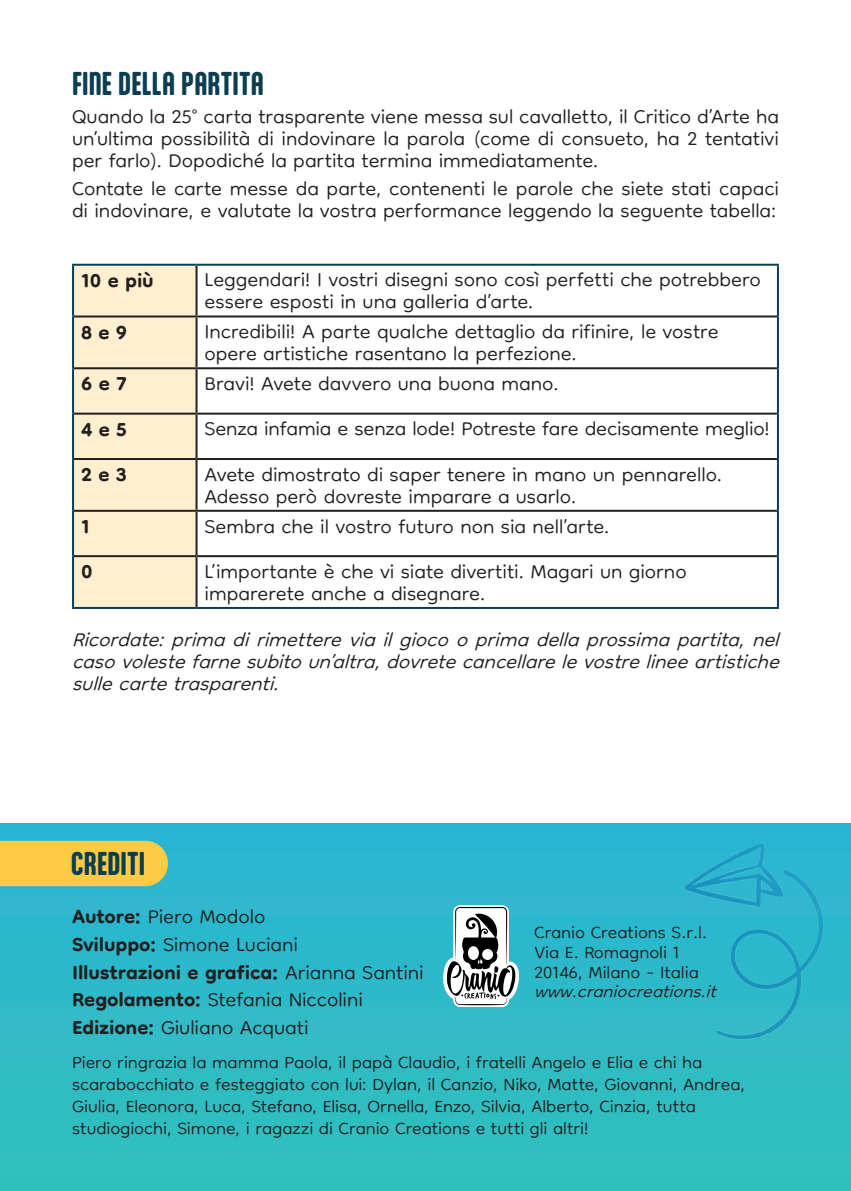
<style>
.page{position:relative;width:851px;height:1191px;background:#fff}
.page>*{position:absolute;margin:0;border:0;box-sizing:border-box;transform-origin:0 0}
.t1{font:300 32px/27.6px "Dongle";color:#231f20}
.t2{font:italic 300 32px "Dongle";color:#231f20}
.t3{font:700 32px "Dongle";color:#231f20}
.t4{font:300 28px/22px "Dongle";color:#231f20}
.t5{font:700 28px "Aptly";letter-spacing:.005em;color:#0b3e51}
.s1{font-weight:700}
.s2{font-style:italic}
</style>
<div class="page">
<div style="left:0;top:823px;width:850px;height:368px;background:#30bbc5"></div>
<img style="left:583px;top:823px;width:267px;height:217px">
<div style="left:0;top:840px;width:168px;height:46px;background:#fecb45"></div>
<div style="left:74px;top:266px;width:121px;height:341px;background:#feefce"></div>
<hr style="left:195px;top:266px;width:2px;height:49px;background:#231f20">
<hr style="left:74px;top:315px;width:122px;height:2px;background:#231f20">
<hr style="left:196px;top:315px;width:580px;height:2px;background:#231f20">
<hr style="left:195px;top:317px;width:2px;height:50px;background:#231f20">
<hr style="left:74px;top:367px;width:122px;height:2px;background:#231f20">
<hr style="left:196px;top:367px;width:580px;height:2px;background:#231f20">
<hr style="left:195px;top:369px;width:2px;height:43px;background:#231f20">
<hr style="left:74px;top:412px;width:122px;height:2px;background:#231f20">
<hr style="left:196px;top:412px;width:580px;height:2px;background:#231f20">
<hr style="left:195px;top:414px;width:2px;height:44px;background:#231f20">
<hr style="left:74px;top:458px;width:122px;height:2px;background:#231f20">
<hr style="left:196px;top:458px;width:580px;height:2px;background:#231f20">
<hr style="left:195px;top:460px;width:2px;height:50px;background:#231f20">
<hr style="left:74px;top:510px;width:122px;height:2px;background:#231f20">
<hr style="left:196px;top:510px;width:580px;height:2px;background:#231f20">
<hr style="left:195px;top:512px;width:2px;height:43px;background:#231f20">
<hr style="left:74px;top:555px;width:122px;height:2px;background:#231f20">
<hr style="left:196px;top:555px;width:580px;height:2px;background:#231f20">
<hr style="left:195px;top:557px;width:2px;height:50px;background:#231f20">
<hr style="left:72px;top:264px;width:124px;height:2px;background:#0b3e51">
<hr style="left:72px;top:266px;width:2px;height:50px;background:#0b3e51">
<hr style="left:196px;top:264px;width:582px;height:2px;background:#0b3e51">
<hr style="left:776px;top:266px;width:2px;height:50px;background:#0b3e51">
<hr style="left:72px;top:316px;width:2px;height:52px;background:#0b3e51">
<hr style="left:776px;top:316px;width:2px;height:52px;background:#0b3e51">
<hr style="left:72px;top:368px;width:2px;height:45px;background:#0b3e51">
<hr style="left:776px;top:368px;width:2px;height:45px;background:#0b3e51">
<hr style="left:72px;top:413px;width:2px;height:46px;background:#0b3e51">
<hr style="left:776px;top:413px;width:2px;height:46px;background:#0b3e51">
<hr style="left:72px;top:459px;width:2px;height:52px;background:#0b3e51">
<hr style="left:776px;top:459px;width:2px;height:52px;background:#0b3e51">
<hr style="left:72px;top:511px;width:2px;height:45px;background:#0b3e51">
<hr style="left:776px;top:511px;width:2px;height:45px;background:#0b3e51">
<hr style="left:72px;top:556px;width:2px;height:51px;background:#0b3e51">
<hr style="left:776px;top:556px;width:2px;height:51px;background:#0b3e51">
<hr style="left:72px;top:607px;width:124px;height:2px;background:#0b3e51">
<hr style="left:196px;top:607px;width:582px;height:2px;background:#0b3e51">
<svg style="left:443px;top:905px;width:76px;height:102px"></svg>
<p class="t5" style="left:72px;top:66px;width:193px">FINE DELLA PARTITA</p>
<p class="t1" style="left:72px;top:105px;width:708px">Quando la 25° carta trasparente viene messa sul cavalletto, il Critico d’Arte ha</p>
<p class="t1" style="left:72px;top:127px;width:708px">un’ultima possibilità di indovinare la parola (come di consueto, ha 2 tentativi</p>
<p class="t1" style="left:72px;top:149px;width:708px">per farlo). Dopodiché la partita termina immediatamente.<br>Contate le carte messe da parte, contenenti le parole che siete stati capaci</p>
<p class="t1" style="left:72px;top:199px;width:705px">di indovinare, e valutate la vostra performance leggendo la seguente tabella:</p>
<p class="t3" style="left:81px;top:263px;width:74px">10 e più</p>
<p class="t1" style="left:204px;top:269px;width:558px">Leggendari! I vostri disegni sono così perfetti che potrebbero</p>
<p class="t1" style="left:204px;top:291px;width:330px">essere esposti in una galleria d’arte.</p>
<p class="t3" style="left:81px;top:315px;width:48px">8 e 9</p>
<p class="t1" style="left:204px;top:320px;width:515px">Incredibili! A parte qualche dettaglio da rifinire, le vostre</p>
<p class="t1" style="left:204px;top:342px;width:374px">opere artistiche rasentano la perfezione.</p>
<p class="t3" style="left:81px;top:367px;width:47px">6 e 7</p>
<p class="t1" style="left:204px;top:372px;width:356px">Bravi! Avete davvero una buona mano.</p>
<p class="t3" style="left:81px;top:412px;width:48px">4 e 5</p>
<p class="t1" style="left:204px;top:417px;width:566px">Senza infamia e senza lode! Potreste fare decisamente meglio!</p>
<p class="t3" style="left:81px;top:457px;width:47px">2 e 3</p>
<p class="t1" style="left:204px;top:463px;width:519px">Avete dimostrato di saper tenere in mano un pennarello.</p>
<p class="t1" style="left:204px;top:485px;width:373px">Adesso però dovreste imparare a usarlo.</p>
<p class="t3" style="left:81px;top:509px;width:11px">1</p>
<p class="t1" style="left:204px;top:515px;width:406px">Sembra che il vostro futuro non sia nell’arte.</p>
<p class="t3" style="left:81px;top:554px;width:13px">0</p>
<p class="t1" style="left:204px;top:560px;width:483px">L’importante è che vi siate divertiti. Magari un giorno</p>
<p class="t1" style="left:204px;top:582px;width:282px">imparerete anche a disegnare.</p>
<p class="t2" style="left:72px;top:623px;width:718px">Ricordate:primadirimettereviailgiocooprimadellaprossimapartita,nel</p>
<p class="t2" style="left:72px;top:645px;width:718px">casovolestefarnesubitoun’altra,dovretecancellarelevostrelineeartistiche</p>
<p class="t2" style="left:72px;top:667px;width:218px">sullecartetrasparenti.</p>
<p class="t5" style="left:71px;top:846px;width:76px">CREDITI</p>
<p class="t1" style="left:72px;top:905px;width:353px"><span class="s1">Autore:</span> Piero Modolo<br><span class="s1">Sviluppo:</span> Simone Luciani<br><span class="s1">Illustrazioni e grafica:</span> Arianna Santini<br><span class="s1">Regolamento:</span> Stefania Niccolini<br><span class="s1">Edizione:</span> Giuliano Acquati</p>
<p class="t4" style="left:534px;top:925px;width:192px;line-height:19.6px">Cranio Creations S.r.l.<br>Via E. Romagnoli 1<br>20146, Milano - Italia <span class="s2">www.craniocreations.it</span></p>
<p class="t4" style="left:72px;top:1053px;width:674px">Piero ringrazia la mamma Paola, il papà Claudio, i fratelli Angelo e Elia e chi ha scarabocchiato e festeggiato con lui: Dylan, il Canzio, Niko, Matte, Giovanni, Andrea, Giulia, Eleonora, Luca, Stefano, Elisa, Ornella, Enzo, Silvia, Alberto, Cinzia, tutta studiogiochi, Simone, i ragazzi di Cranio Creations e tutti gli altri!</p>
</div>
